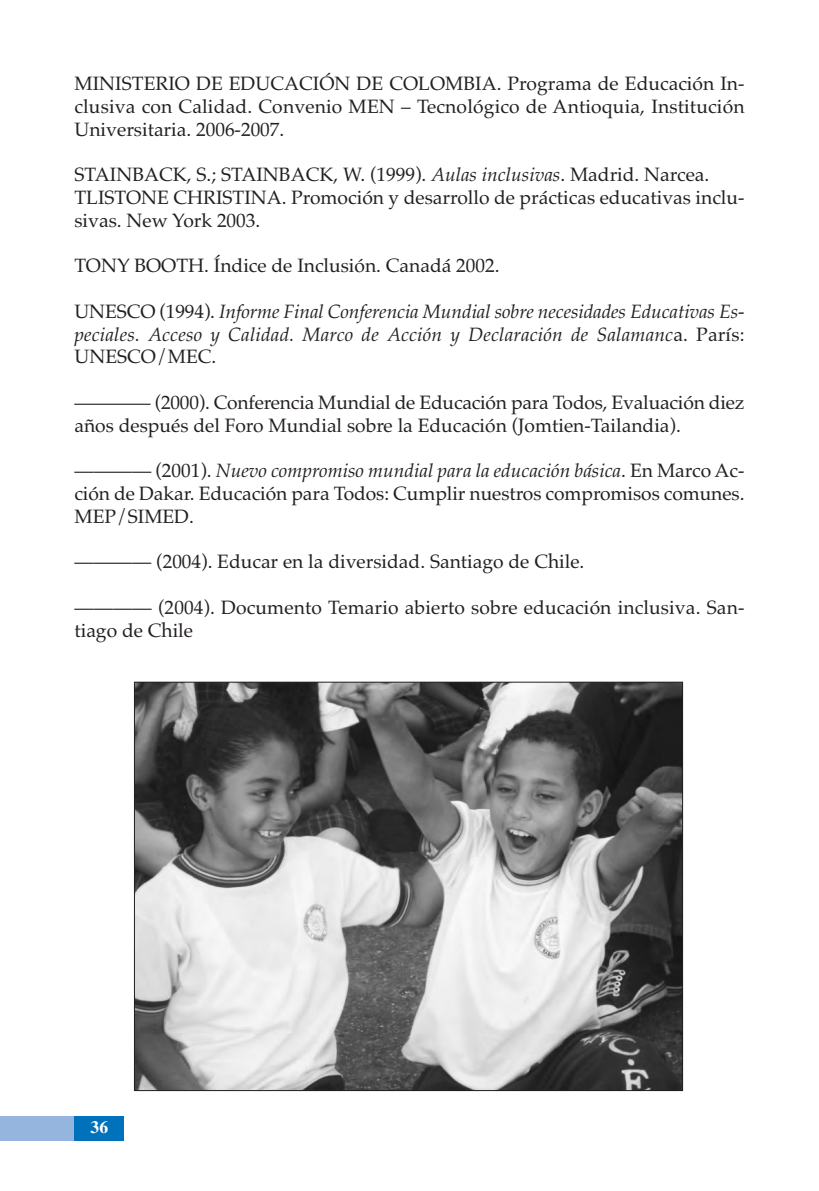
<style>
.page{position:relative;width:819px;height:1191px;background:#fff}
.page>*{position:absolute;margin:0;border:0;box-sizing:border-box;transform-origin:0 0}
.t1{font:19.25px/22.8px "Palatino";color:#231f20}
.t2{font:italic 19.25px/22.8px "Palatino";letter-spacing:.01em;color:#231f20;text-align:justify}
.t3{font:700 17.5px "Times";color:#fff}
.s1{font-style:italic}
.s2{font-style:normal}
</style>
<div class="page">
<div style="left:0;top:1116px;width:124px;height:25px;background:#95b5de"></div>
<div style="left:74px;top:1116px;width:50px;height:25px;background:#0072bc"></div>
<img style="left:136px;top:683px;width:545px;height:406px">
<p class="t1" style="left:74px;top:72px;width:671px;text-align:justify">MINISTERIO DE EDUCACIÓN DE COLOMBIA. Programa de Educación In&shy;clusiva con Calidad. Convenio MEN – Tecnológico de Antioquia, Institución Universitaria. 2006-2007.</p>
<p class="t1" style="left:74px;top:163px;width:671px">STAINBACK, S.; STAINBACK, W. (1999). <span class="s1">Aulas inclusivas</span>. Madrid. Narcea.<br>TLISTONE CHRISTINA. Promoción y desarrollo de prácticas educativas inclu&shy;sivas. New York 2003.</p>
<p class="t1" style="left:74px;top:254px;width:426px">TONY BOOTH. Índice de Inclusión. Canadá 2002.</p>
<p class="t2" style="left:74px;top:300px;width:671px"><span class="s2">UNESCO (1994).</span> Informe Final Conferencia Mundial sobre necesidades Educativas Es&shy;peciales. Acceso y Calidad. Marco de Acción y Declaración de Salamanc<span class="s2">a. París:<br>UNESCO/MEC.</span></p>
<p class="t1" style="left:74px;top:391px;width:671px">———— (2000). Conferencia Mundial de Educación para Todos, Evaluación diez años después del Foro Mundial sobre la Educación (Jomtien-Tailandia).</p>
<p class="t1" style="left:74px;top:459px;width:671px;text-align:justify">———— (2001). <span class="s1">Nuevo compromiso mundial para la educación básica</span>. En Marco Ac&shy;ción de Dakar. Educación para Todos: Cumplir nuestros compromisos comunes.<br>MEP/SIMED.</p>
<p class="t1" style="left:74px;top:550px;width:511px">———— (2004). Educar en la diversidad. Santiago de Chile.</p>
<p class="t1" style="left:74px;top:596px;width:671px">———— (2004). Documento Temario abierto sobre educación inclusiva. San&shy;tiago de Chile</p>
<p class="t3" style="left:91px;top:1117px;width:19px">36</p>
</div>
